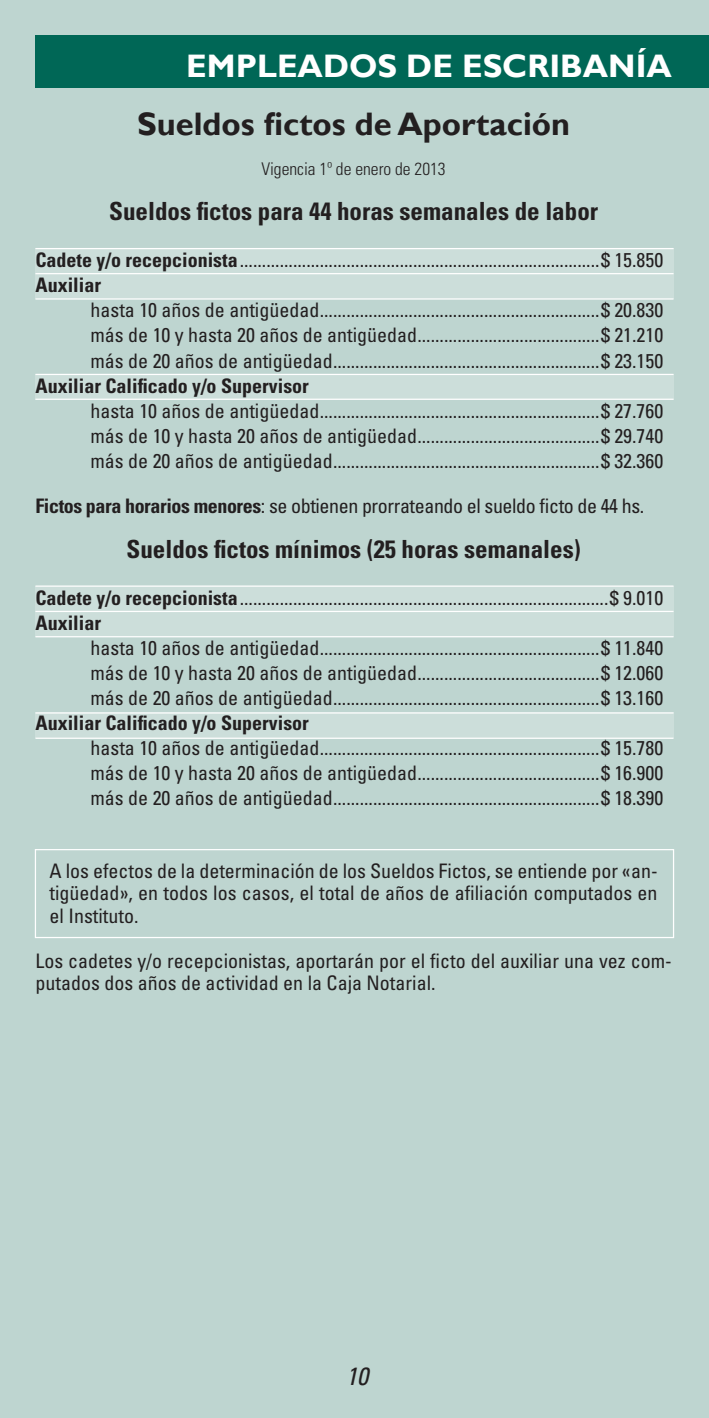
<style>
.page{position:relative;width:709px;height:1418px;background:#fff}
.page>*{position:absolute;margin:0;border:0;box-sizing:border-box;transform-origin:0 0}
.Titulo{font:700 32.5px "Gill Sans";color:#231f20}
.Titulo-2{font:700 32.5px "Gill Sans";color:#fff}
.Parrafo{font:700 condensed 25px "Univers";color:#231f20}
.t1{font:italic condensed 25px "Univers";color:#231f20}
.Parrafo-2{font:condensed 20px/22.5px "Univers";color:#231f20}
.Parrafo-3{font:700 condensed 20px "Univers";color:#231f20}
.Parrafo-4{font:condensed 20px "Univers";letter-spacing:-.02em;color:#231f20}
.Bajada_de_título{font:300 condensed 17.5px "Univers";color:#231f20}
.s1{font-weight:700}
</style>
<div class="page">
<div style="left:0;top:0;width:709px;height:1417px;background:#bed5d0"></div>
<div style="left:35px;top:35px;width:674px;height:53px;background:#006756"></div>
<div style="left:35px;top:248px;width:638px;height:26px;background:#ccdeda"></div>
<div style="left:35px;top:274px;width:638px;height:25px;background:#ccdeda"></div>
<div style="left:35px;top:374px;width:638px;height:25px;background:#ccdeda"></div>
<div style="left:35px;top:586px;width:638px;height:25px;background:#ccdeda"></div>
<div style="left:35px;top:611px;width:638px;height:25px;background:#ccdeda"></div>
<div style="left:35px;top:713px;width:638px;height:25px;background:#ccdeda"></div>
<hr style="left:35px;top:248px;width:638px;height:1px;background:#fff">
<hr style="left:35px;top:273px;width:638px;height:1px;background:#fff">
<hr style="left:35px;top:298px;width:638px;height:1px;background:#fff">
<hr style="left:35px;top:374px;width:638px;height:1px;background:#fff">
<hr style="left:35px;top:398px;width:638px;height:2px;background:#fff">
<hr style="left:35px;top:585px;width:638px;height:1px;background:#fff">
<hr style="left:35px;top:611px;width:638px;height:1px;background:#fff">
<hr style="left:35px;top:636px;width:638px;height:1px;background:#fff">
<hr style="left:35px;top:712px;width:638px;height:1px;background:#fff">
<hr style="left:35px;top:737px;width:638px;height:2px;background:#fff">
<div style="left:35px;top:849px;width:639px;height:89px;border:1px solid #fff"></div>
<p class="Titulo-2" style="left:186px;top:47px;width:487px">EMPLEADOS DE ESCRIBANÍA</p>
<p class="Titulo" style="left:137px;top:104px;width:434px">Sueldos fictos de Aportación</p>
<p class="Bajada_de_título" style="left:261px;top:158px;width:186px">Vigencia 1º de enero de 2013</p>
<p class="Parrafo" style="left:109px;top:196px;width:490px">Sueldos fictos para 44 horas semanales de labor</p>
<p class="Parrafo-2" style="left:35px;top:249px;width:629px"><span class="s1">Cadete y/o recepcionista</span>..................................................................................$ 15.850</p>
<p class="Parrafo-3" style="left:35px;top:273px;width:67px">Auxiliar</p>
<p class="Parrafo-2" style="left:90px;top:299px;width:574px">hasta 10 años de antigüedad................................................................$ 20.830</p>
<p class="Parrafo-2" style="left:90px;top:324px;width:574px">más de 10 y hasta 20 años de antigüedad..........................................$ 21.210</p>
<p class="Parrafo-2" style="left:90px;top:349px;width:574px">más de 20 años de antigüedad.............................................................$ 23.150</p>
<p class="Parrafo-3" style="left:35px;top:373px;width:275px">Auxiliar Calificado y/o Supervisor</p>
<p class="Parrafo-2" style="left:90px;top:397px;width:574px;line-height:25px">hasta 10 años de antigüedad................................................................$ 27.760 más de 10 y hasta 20 años de antigüedad..........................................$ 29.740</p>
<p class="Parrafo-2" style="left:90px;top:449px;width:574px">más de 20 años de antigüedad.............................................................$ 32.360</p>
<p class="Parrafo-4" style="left:35px;top:493px;width:610px"><span class="s1">Fictos para horarios menores</span>: se obtienen prorrateando el sueldo ficto de 44 hs.</p>
<p class="Parrafo" style="left:126px;top:533px;width:456px">Sueldos fictos mínimos (25 horas semanales)</p>
<p class="Parrafo-2" style="left:35px;top:586px;width:629px"><span class="s1">Cadete y/o recepcionista</span>....................................................................................$ 9.010</p>
<p class="Parrafo-3" style="left:35px;top:610px;width:67px">Auxiliar</p>
<p class="Parrafo-2" style="left:90px;top:636px;width:574px">hasta 10 años de antigüedad................................................................$ 11.840</p>
<p class="Parrafo-2" style="left:90px;top:661px;width:574px">más de 10 y hasta 20 años de antigüedad..........................................$ 12.060</p>
<p class="Parrafo-2" style="left:90px;top:686px;width:574px">más de 20 años de antigüedad.............................................................$ 13.160</p>
<p class="Parrafo-3" style="left:35px;top:710px;width:275px">Auxiliar Calificado y/o Supervisor</p>
<p class="Parrafo-2" style="left:90px;top:736px;width:574px">hasta 10 años de antigüedad................................................................$ 15.780</p>
<p class="Parrafo-2" style="left:90px;top:761px;width:574px">más de 10 y hasta 20 años de antigüedad..........................................$ 16.900</p>
<p class="Parrafo-2" style="left:90px;top:786px;width:574px">más de 20 años de antigüedad.............................................................$ 18.390</p>
<p class="Parrafo-2" style="left:50px;top:859px;width:609px;text-align:justify">A los efectos de la determinación de los Sueldos Fictos, se entiende por «an&shy;tigüedad», en todos los casos, el total de años de afiliación computados en el Instituto.</p>
<p class="Parrafo-2" style="left:35px;top:949px;width:638px">Los cadetes y/o recepcionistas, aportarán por el ficto del auxiliar una vez com&shy;putados dos años de actividad en la Caja Notarial.</p>
<p class="t1" style="left:346px;top:1359px;width:24px">10</p>
</div>
